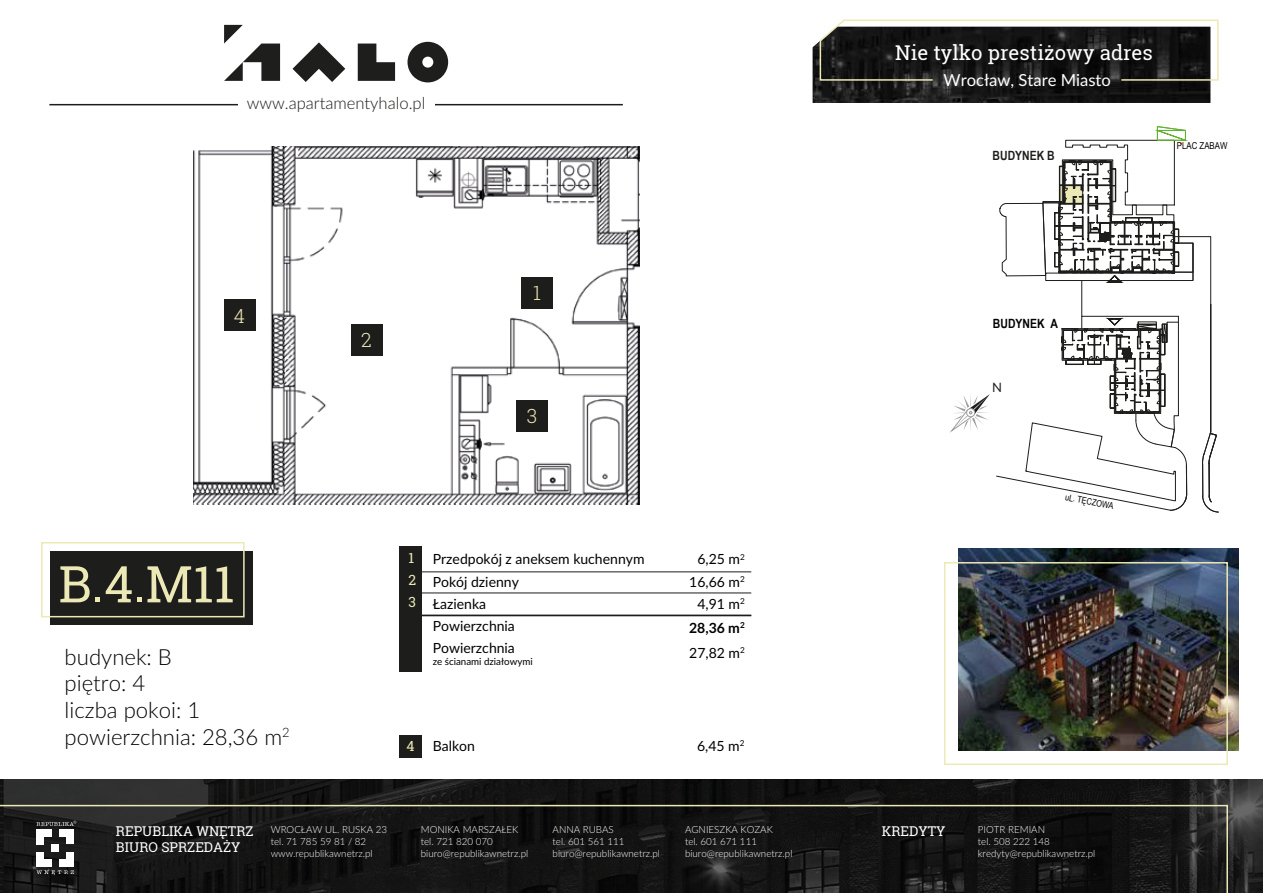
<style>
.page{position:relative;width:1263px;height:893px;background:#fff}
.page>*{position:absolute;margin:0;border:0;box-sizing:border-box;transform-origin:0 0}
.t1{font:50.7px "Roboto Slab";color:#ede9b6}
.t2{font:300 22.2px/26.5px "Lato";color:#000101}
.t3{font:20.4px "Roboto Slab";color:#fff}
.t4{font:300 19.5px "Roboto Slab";color:#ede9b6}
.t5{font:300 16.65px "Lato";color:#1d1d1b}
.t6{font:16.65px "Lato";color:#fff}
.t7{font:13.95px/22.4px "Lato";color:#000101}
.t8{font:700 13.95px/25px "Lato";color:#000101}
.t9{font:13.95px/22.4px "Roboto Slab";color:#ede9b6}
.t10{font:13.5px/16.2px "Roboto Slab";color:#fff}
.t11{font:13.05px "Lato";color:#1d1d1b}
.t12{font:700 12.75px "Arial Narrow";color:#010101}
.t13{font:700 12.75px "Arial Narrow";color:#1d1d1b}
.t14{font:300 9.75px/11.7px "Lato";color:#fff}
.t15{font:9.75px "Lato";color:#000101}
.t16{font:9.6px "Arial Narrow";color:#010101}
.t17{font:9px "Arial Narrow";color:#010101}
.s1{font-weight:400}
</style>
<div class="page">
<img style="left:194px;top:147px;width:445px;height:357px">
<img style="left:959px;top:548px;width:280px;height:202px">
<hr style="left:49px;top:104px;width:574px;height:1px;background:#1d1d1b">
<div style="left:238px;top:94px;width:196px;height:24px;background:#fff"></div>
<div style="left:400px;top:546px;width:22px;height:125px;background:#1d1d1b"></div>
<div style="left:400px;top:735px;width:22px;height:23px;background:#1d1d1b"></div>
<div style="left:51px;top:551px;width:202px;height:73px;background:#1d1d1b"></div>
<svg style="left:292px;top:42px;width:53px;height:40px"></svg>
<svg style="left:358px;top:44px;width:37px;height:37px"></svg>
<svg style="left:407px;top:42px;width:41px;height:40px"></svg>
<svg style="left:224px;top:25px;width:56px;height:56px"></svg>
<div style="left:351px;top:324px;width:31px;height:31px;background:#1d1d1b"></div>
<div style="left:522px;top:277px;width:31px;height:31px;background:#1d1d1b"></div>
<div style="left:517px;top:400px;width:31px;height:31px;background:#1d1d1b"></div>
<div style="left:224px;top:300px;width:31px;height:31px;background:#1d1d1b"></div>
<div style="left:41px;top:542px;width:204px;height:75px;border:2px solid #ede9b6"></div>
<hr style="left:400px;top:593px;width:351px;height:1px;background:#1d1d1b">
<hr style="left:400px;top:572px;width:351px;height:1px;background:#1d1d1b">
<hr style="left:400px;top:615px;width:351px;height:1px;background:#1d1d1b">
<svg style="left:813px;top:19px;width:406px;height:84px;background:#333331"></svg>
<div style="left:944px;top:562px;width:284px;height:203px;border:2px solid #ede9b6"></div>
<img style="left:0;top:780px;width:1263px;height:113px">
<svg style="left:0;top:805px;width:1228px;height:88px;background:#1a1a19"></svg>
<svg style="left:950px;top:126px;width:268px;height:386px"></svg>
<h3 class="t5" style="left:247px;top:91px;width:180px">www.apartamentyhalo.pl</h3>
<h3 class="t3" style="left:895px;top:38px;width:259px">Nie tylko prestiżowy adres</h3>
<h3 class="t6" style="left:943px;top:68px;width:169px">Wrocław, Stare Miasto</h3>
<h3 class="t13" style="left:993px;top:146px;width:64px">BUDYNEK B</h3>
<p class="t16" style="left:1177px;top:139px;width:52px">PLAC ZABAW</p>
<h3 class="t4" style="left:234px;top:302px;width:13px">4</h3>
<h1 class="t1" style="left:59px;top:549px;width:177px">B.4.M11</h1>
<h2 class="t2" style="left:65px;top:643px;width:227px">budynek: B<br>piętro: 4<br>liczba pokoi: 1 powierzchnia: 28,36 m<sup>2</sup></h2>
<h3 class="t4" style="left:361px;top:327px;width:12px">2</h3>
<h3 class="t4" style="left:533px;top:279px;width:9px">1</h3>
<h3 class="t4" style="left:527px;top:403px;width:12px">3</h3>
<h3 class="t9" style="left:408px;top:546px;width:9px">1<br>2<br>3</h3>
<h3 class="t7" style="left:689px;top:547px;width:57px;text-align:center">6,25 m<sup>2<br></sup>16,66 m<sup>2<br></sup>4,91 m<sup>2</sup></h3>
<h3 class="t8" style="left:689px;top:614px;width:57px">28,36 m<sup>2<br></sup><span class="s1">27,82 m</span><sup>2</sup></h3>
<h3 class="t7" style="left:433px;top:547px;width:213px">Przedpokój z aneksem kuchennym<br>Pokój dzienny<br>Łazienka<br>Powierzchnia<br>Powierzchnia</h3>
<p class="t15" style="left:433px;top:654px;width:101px">ze ścianami działowymi</p>
<h3 class="t9" style="left:407px;top:735px;width:10px">4</h3>
<h3 class="t7" style="left:433px;top:734px;width:44px">Balkon</h3>
<h3 class="t7" style="left:697px;top:734px;width:49px">6,45 m<sup>2</sup></h3>
<h3 class="t12" style="left:993px;top:314px;width:66px">BUDYNEK A</h3>
<h3 class="t11" style="left:992px;top:378px;width:11px">N</h3>
<p class="t17" style="left:1066px;top:490px;width:51px;rotate:11deg">uL. TĘCZOWA</p>
<h3 class="t10" style="left:116px;top:823px;width:139px">REPUBLIKA WNĘTRZ<br>BIURO SPRZEDAŻY</h3>
<p class="t14" style="left:271px;top:823px;width:118px">WROCŁAW UL. RUSKA 23 tel. 71 785 59 81 / 82 www.republikawnetrz.pl</p>
<p class="t14" style="left:685px;top:823px;width:109px">AGNIESZKA KOZAK<br>tel. 601 671 111 biuro@republikawnetrz.pl</p>
<p class="t14" style="left:421px;top:823px;width:109px">MONIKA MARSZAŁEK tel. 721 820 070 biuro@republikawnetrz.pl</p>
<p class="t14" style="left:553px;top:823px;width:109px">ANNA RUBAS<br>tel. 601 561 111 biuro@republikawnetrz.pl</p>
<p class="t14" style="left:978px;top:823px;width:119px">PIOTR REMIAN<br>tel. 508 222 148 kredyty@republikawnetrz.pl</p>
<h3 class="t10" style="left:882px;top:823px;width:65px">KREDYTY</h3>
</div>
